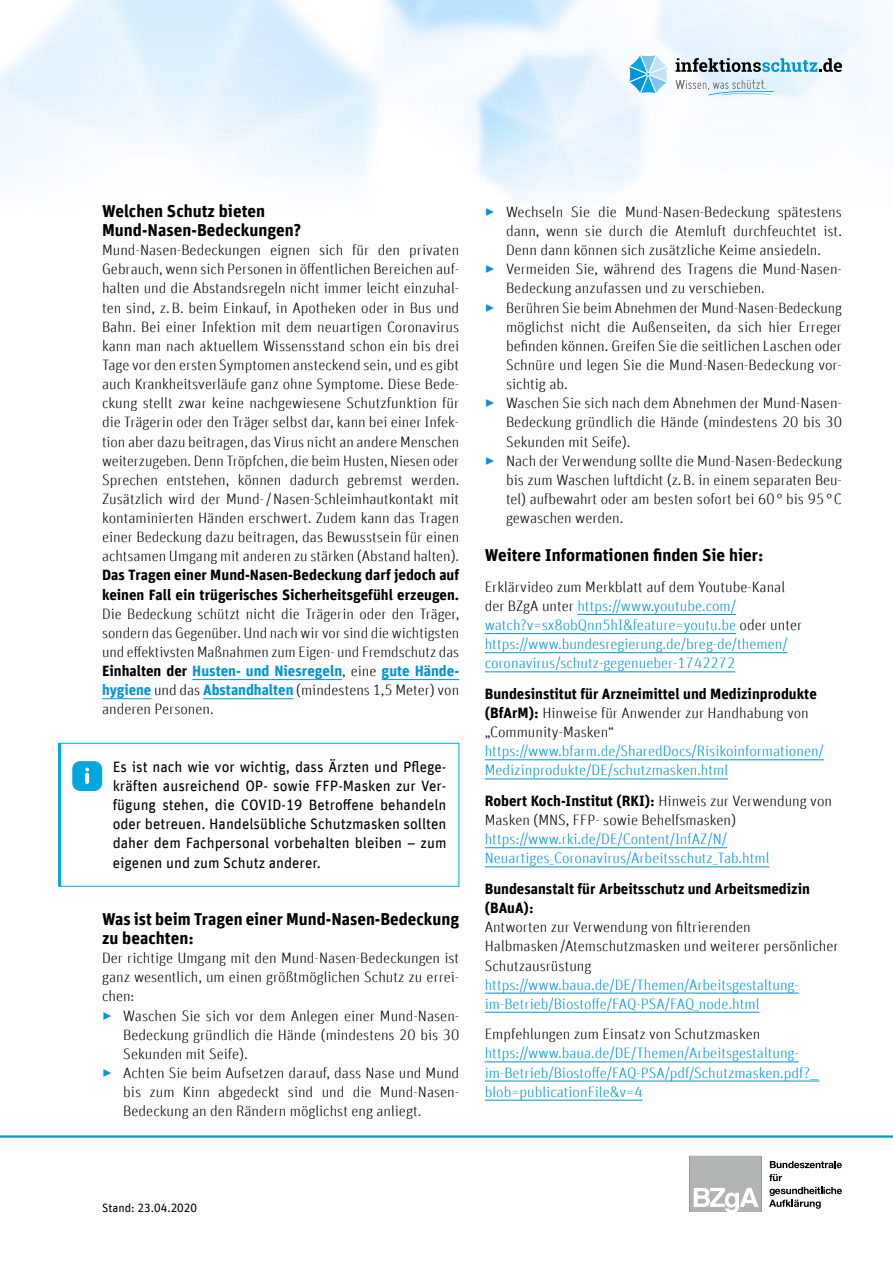
<style>
.page{position:relative;width:893px;height:1263px;background:#fff}
.page>*{position:absolute;margin:0;border:0;box-sizing:border-box;transform-origin:0 0}
.t1{font:700 17.25px/19.2px "Unit Offc Pro";color:#000}
.p-infomaterial{font:300 15px/19.2px "Unit Offc Pro";color:#000;text-align:justify}
.p-infomaterial-2{font:300 15px/19.2px "Unit Offc Pro";color:#0093d5}
.t2{font:15px/19.2px "Unit Offc Pro";color:#000;text-align:justify}
.t3{font:12px "Unit Offc Pro";color:#000}
.s1{font-weight:700}
.s2{font-weight:700;color:#0093d5}
.s3{font-size:18.75px;color:#0093d5}
.s4{color:#000}
.s5{font-weight:700;color:#000}
.s6{color:#0093d5}
</style>
<div class="page">
<hr style="left:0;top:1135px;width:893px;height:3px;background:#0093d5">
<svg style="left:770px;top:1161px;width:72px;height:7px"></svg>
<svg style="left:769px;top:1174px;width:13px;height:7px"></svg>
<svg style="left:769px;top:1187px;width:73px;height:22px"></svg>
<div style="left:689px;top:1156px;width:72px;height:56px;background:#b1b4b4"></div>
<svg style="left:694px;top:1188px;width:64px;height:24px"></svg>
<svg style="left:675px;top:58px;width:167px;height:14px;background:#8aa5b3"></svg>
<svg style="left:676px;top:80px;width:98px;height:15px"></svg>
<svg style="left:629px;top:55px;width:38px;height:38px"></svg>
<hr style="left:192px;top:679px;width:150px;height:1px;background:#0093d5">
<hr style="left:382px;top:679px;width:77px;height:1px;background:#0093d5">
<hr style="left:102px;top:698px;width:49px;height:1px;background:#0093d5">
<hr style="left:203px;top:698px;width:91px;height:1px;background:#0093d5">
<hr style="left:577px;top:614px;width:159px;height:1px;background:#0093d5">
<hr style="left:485px;top:633px;width:251px;height:1px;background:#0093d5">
<hr style="left:485px;top:652px;width:303px;height:1px;background:#0093d5">
<hr style="left:485px;top:671px;width:250px;height:1px;background:#0093d5">
<hr style="left:485px;top:759px;width:339px;height:1px;background:#0093d5">
<hr style="left:485px;top:779px;width:243px;height:1px;background:#0093d5">
<hr style="left:485px;top:847px;width:242px;height:1px;background:#0093d5">
<hr style="left:485px;top:866px;width:284px;height:1px;background:#0093d5">
<hr style="left:485px;top:993px;width:314px;height:1px;background:#0093d5">
<hr style="left:485px;top:1012px;width:274px;height:1px;background:#0093d5">
<hr style="left:485px;top:1061px;width:314px;height:1px;background:#0093d5">
<hr style="left:485px;top:1081px;width:334px;height:1px;background:#0093d5">
<hr style="left:485px;top:1100px;width:158px;height:1px;background:#0093d5">
<div style="left:72px;top:761px;width:30px;height:30px;background:#00a8de;border-radius:8px"></div>
<svg style="left:85px;top:768px;width:4px;height:14px"></svg>
<div style="left:60px;top:743px;width:399px;height:144px;border:1px solid #00a8de"></div>
<hr style="left:58px;top:743px;width:3px;height:144px;background:#00a8de">
<h1 class="t1" style="left:102px;top:200px;width:201px">Welchen Schutz bieten<br>Mund-Nasen-Bedeckungen?</h1>
<p class="p-infomaterial" style="left:102px;top:240px;width:359px">Mund-Nasen-Bedeckungen eignen sich für den privaten Gebrauch, wenn sich Personen in öffentlichen Bereichen auf&shy;halten und die Abstandsregeln nicht immer leicht einzuhal&shy;ten sind, z.B. beim Einkauf, in Apotheken oder in Bus und Bahn. Bei einer Infektion mit dem neuartigen Coronavirus kann man nach aktuellem Wissensstand schon ein bis drei Tage vor den ersten Symptomen ansteckend sein, und es gibt auch Krankheitsverläufe ganz ohne Symptome. Diese Bede&shy;ckung stellt zwar keine nachgewiesene Schutzfunktion für die Trägerin oder den Träger selbst dar, kann bei einer Infek&shy;tion aber dazu beitragen, das Virus nicht an andere Menschen weiterzugeben. Denn Tröpfchen, die beim Husten, Niesen oder Sprechen entstehen, können dadurch gebremst werden.<br>Zusätzlich wird der Mund-/Nasen-Schleimhautkontakt mit kontaminierten Händen erschwert. Zudem kann das Tragen einer Bedeckung dazu beitragen, das Bewusstsein für einen achtsamen Umgang mit anderen zu stärken (Abstand halten).</p>
<p class="p-infomaterial" style="left:102px;top:565px;width:359px"><span class="s1">Das Tragen einer Mund-Nasen-Bedeckung darf jedoch auf keinen Fall ein trügerisches Sicherheitsgefühl erzeugen.<br></span>Die Bedeckung schützt nicht die Trägerin oder den Träger, sondern das Gegenüber. Und nach wir vor sind die wichtigsten und effektivsten Maßnahmen zum Eigen- und Fremdschutz das <span class="s1">Einhalten der</span> <span class="s2">Husten- und Niesregeln</span>, eine <span class="s2">gute Hände&shy;hygiene</span> und das <span class="s2">Abstandhalten</span> (mindestens 1,5 Meter) von anderen Personen.</p>
<p class="t2" style="left:113px;top:756px;width:335px">Es ist nach wie vor wichtig, dass Ärzten und Pflege&shy;kräften ausreichend OP- sowie FFP-Masken zur Ver&shy;fügung stehen, die COVID-19 Betroffene behandeln oder betreuen. Handelsübliche Schutzmasken sollten daher dem Fachpersonal vorbehalten bleiben – zum eigenen und zum Schutz anderer.</p>
<p class="t1" style="left:102px;top:908px;width:359px">Was ist beim Tragen einer Mund-Nasen-Bedeckung zu beachten:</p>
<p class="p-infomaterial" style="left:102px;top:948px;width:359px">Der richtige Umgang mit den Mund-Nasen-Bedeckungen ist ganz wesentlich, um einen größtmöglichen Schutz zu errei&shy;chen:</p>
<p class="p-infomaterial" style="left:123px;top:1005px;width:337px;text-indent:-21px"><span class="s3">▸</span> Waschen Sie sich vor dem Anlegen einer Mund-Nasen-Bedeckung gründlich die Hände (mindestens 20 bis 30<br>Sekunden mit Seife).</p>
<p class="p-infomaterial" style="left:123px;top:1063px;width:337px;text-indent:-21px"><span class="s3">▸</span> Achten Sie beim Aufsetzen darauf, dass Nase und Mund bis zum Kinn abgedeckt sind und die Mund-Nasen-Bedeckung an den Rändern möglichst eng anliegt.</p>
<p class="p-infomaterial" style="left:506px;top:202px;width:337px;text-indent:-21px"><span class="s3">▸</span> Wechseln Sie die Mund-Nasen-Bedeckung spätestens dann, wenn sie durch die Atemluft durchfeuchtet ist.<br>Denn dann können sich zusätzliche Keime ansiedeln.</p>
<p class="p-infomaterial" style="left:506px;top:259px;width:337px;text-indent:-21px"><span class="s3">▸</span> Vermeiden Sie, während des Tragens die Mund-Nasen-<br>Bedeckung anzufassen und zu verschieben.</p>
<p class="p-infomaterial" style="left:506px;top:297px;width:337px;text-indent:-21px"><span class="s3">▸</span> Berühren Sie beim Abnehmen der Mund-Nasen-Bedeckung möglichst nicht die Außenseiten, da sich hier Erreger befinden können. Greifen Sie die seitlichen Laschen oder Schnüre und legen Sie die Mund-Nasen-Bedeckung vor&shy;sichtig ab.</p>
<p class="p-infomaterial" style="left:506px;top:393px;width:337px;text-indent:-21px"><span class="s3">▸</span> Waschen Sie sich nach dem Abnehmen der Mund-Nasen-Bedeckung gründlich die Hände (mindestens 20 bis 30<br>Sekunden mit Seife).</p>
<p class="p-infomaterial" style="left:506px;top:450px;width:337px;text-indent:-21px"><span class="s3">▸</span> Nach der Verwendung sollte die Mund-Nasen-Bedeckung bis zum Waschen luftdicht (z.B. in einem separaten Beu&shy;tel) aufbewahrt oder am besten sofort bei 60° bis 95°C gewaschen werden.</p>
<h1 class="t1" style="left:485px;top:545px;width:280px">Weitere Informationen finden Sie hier:</h1>
<p class="p-infomaterial-2" style="left:485px;top:577px;width:319px"><span class="s4">Erklärvideo zum Merkblatt auf dem Youtube-Kanal der BZgA unter</span> https://www.youtube.com/ watch?v=sx8obQnn5hI&amp;feature=youtu.be <span class="s4">oder unter </span>https://www.bundesregierung.de/breg-de/themen/ coronavirus/schutz-gegenueber-1742272</p>
<p class="p-infomaterial-2" style="left:485px;top:684px;width:341px"><span class="s5">Bundesinstitut für Arzneimittel und Medizinprodukte (BfArM):</span> <span class="s4">Hinweise für Anwender zur Handhabung von „Community-Masken“ </span>https://www.bfarm.de/SharedDocs/Risikoinformationen/ Medizinprodukte/DE/schutzmasken.html</p>
<p class="p-infomaterial-2" style="left:485px;top:791px;width:349px"><span class="s5">Robert Koch-Institut (RKI):</span> <span class="s4">Hinweis zur Verwendung von Masken (MNS, FFP- sowie Behelfsmasken) </span>https://www.rki.de/DE/Content/InfAZ/N/ Neuartiges_Coronavirus/Arbeitsschutz_Tab.html</p>
<p class="p-infomaterial" style="left:485px;top:879px;width:355px;text-align:left"><span class="s1">Bundesanstalt für Arbeitsschutz und Arbeitsmedizin (BAuA):<br></span>Antworten zur Verwendung von filtrierenden Halbmasken/Atemschutzmasken und weiterer persönlicher Schutzausrüstung <span class="s6">https://www.baua.de/DE/Themen/Arbeitsgestaltung&shy;im-Betrieb/Biostoffe/FAQ-PSA/FAQ_node.html</span></p>
<p class="p-infomaterial-2" style="left:485px;top:1024px;width:336px"><span class="s4">Empfehlungen zum Einsatz von Schutzmasken </span>https://www.baua.de/DE/Themen/Arbeitsgestaltung&shy;im-Betrieb/Biostoffe/FAQ-PSA/pdf/Schutzmasken.pdf?__ blob=publicationFile&amp;v=4</p>
<p class="t3" style="left:102px;top:1199px;width:97px">Stand: 23.04.2020</p>
</div>
